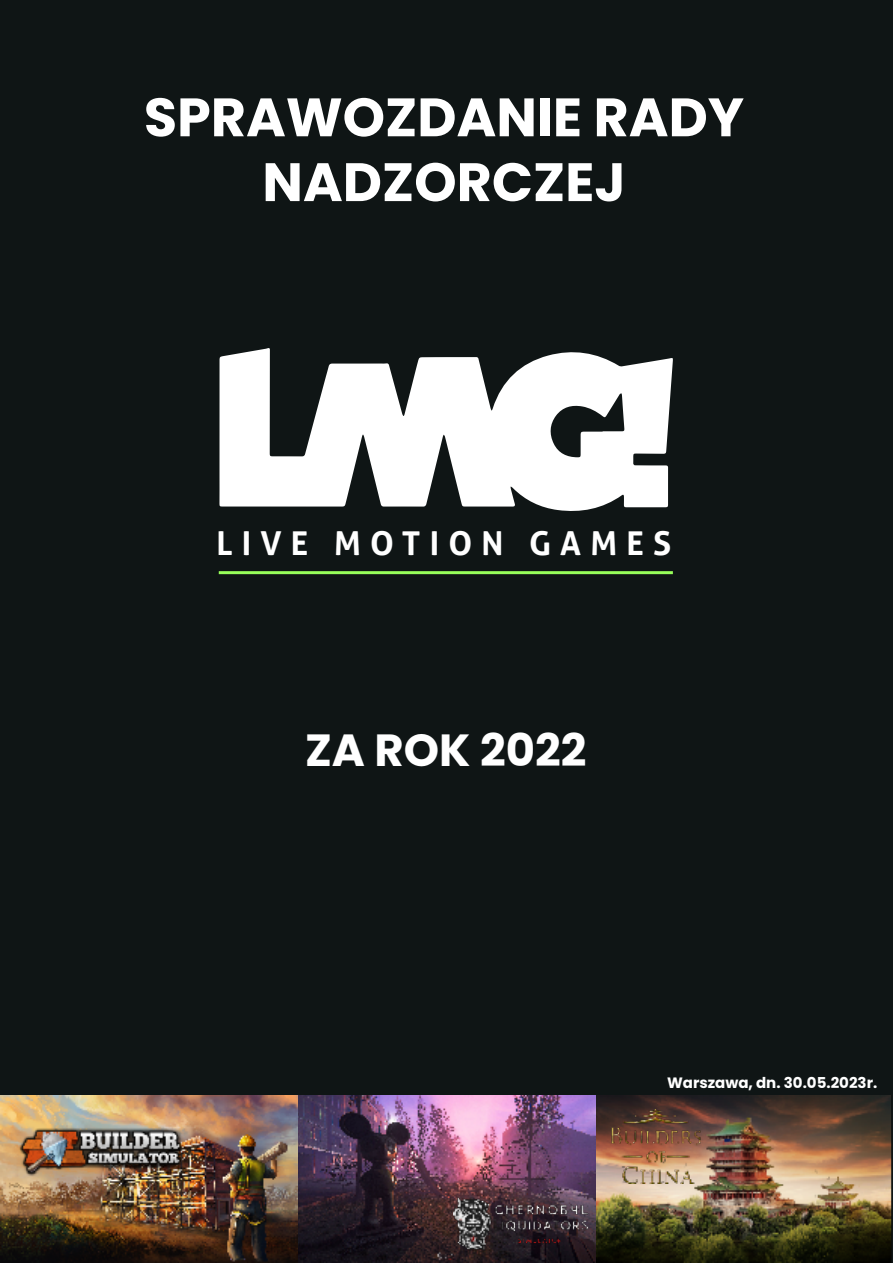
<style>
.page{position:relative;width:893px;height:1263px;background:#0f1515}
.page>*{position:absolute;margin:0;border:0;box-sizing:border-box;transform-origin:0 0}
.t1{font:700 54px/64.8px "Poppins";color:#fff;text-align:center}
.t2{font:700 45px "Poppins";color:#fff}
.t3{font:700 32.85px "Aller";letter-spacing:.28em;color:#fff}
.t4{font:700 15px "Poppins";color:#fff}
</style>
<div class="page">
<svg style="left:219px;top:348px;width:454px;height:163px;fill:#fff"></svg>
<hr style="left:219px;top:571px;width:454px;height:3px;background:#97ff5a">
<img style="left:0;top:1095px;width:892px;height:168px">
<img style="left:11px;top:1114px;width:179px;height:76px">
<img style="left:454px;top:1188px;width:133px;height:75px">
<img style="left:610px;top:1109px;width:91px;height:74px">
<p class="t1" style="left:144px;top:85px;width:602px">SPRAWOZDANIE RADY<br>NADZORCZEJ</p>
<p class="t3" style="left:216px;top:523px;width:456px">LIVE MOTION GAMES</p>
<p class="t2" style="left:305px;top:724px;width:283px">ZA ROK 2022</p>
<p class="t4" style="left:667px;top:1074px;width:212px">Warszawa, dn. 30.05.2023r.</p>
</div>
